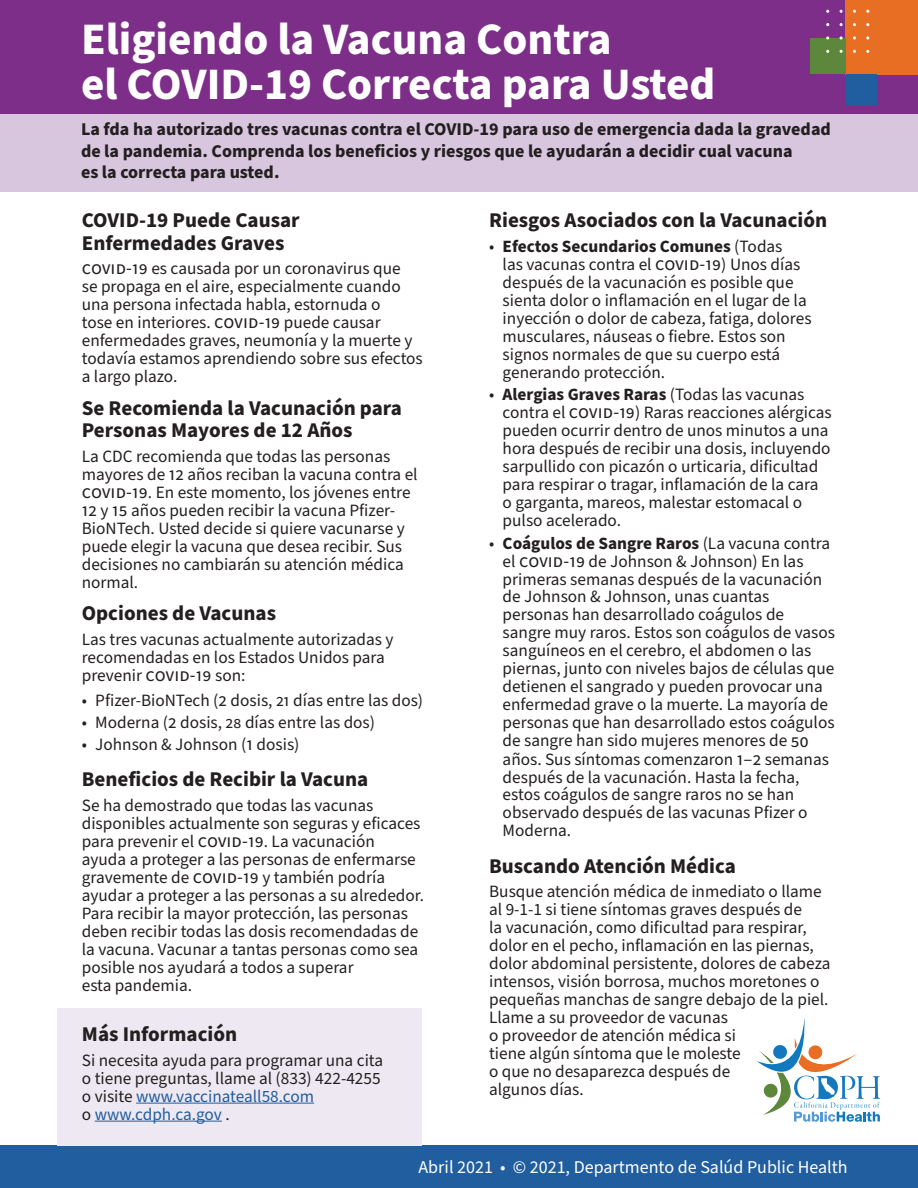
<style>
.page{position:relative;width:918px;height:1188px;background:#fff}
.page>*{position:absolute;margin:0;border:0;box-sizing:border-box;transform-origin:0 0}
.t1{font:700 45px/45px "Source Sans Pro";color:#fff}
.subhead{font:700 21px/22.5px "Source Sans Pro";color:#231f20}
.Intro_para{font:700 18px/21.6px "Source Sans Pro";color:#231f20}
.date{font:18px "Source Sans Pro";color:#fff}
.body_copy{font:17.25px/18px "Source Sans Pro";color:#231f20}
.s1{font-size:18.6px}
.s2{font-weight:700}
.s3{color:#215e9f}
</style>
<div class="page">
<div style="left:0;top:0;width:918px;height:117px;background:#7d2e88"></div>
<div style="left:0;top:114px;width:918px;height:78px;background:#d8c6de"></div>
<svg style="left:756px;top:1018px;width:124px;height:104px"></svg>
<div style="left:0;top:1146px;width:918px;height:42px;background:#215e9f"></div>
<div style="left:846px;top:0;width:72px;height:74px;background:#e86e24"></div>
<div style="left:810px;top:39px;width:36px;height:35px;background:#5d883c"></div>
<div style="left:846px;top:74px;width:30px;height:31px;background:#215e9f"></div>
<svg style="left:853px;top:36px;width:3px;height:4px"></svg>
<div style="left:57px;top:1009px;width:364px;height:137px;background:#eee8f2"></div>
<hr style="left:136px;top:1103px;width:178px;height:1px;background:#215e9f">
<hr style="left:95px;top:1121px;width:127px;height:1px;background:#215e9f">
<h1 class="t1" style="left:81px;top:18px;width:636px">Eligiendo la Vacuna Contra<br>el COVID-19 Correcta para Usted</h1>
<p class="Intro_para" style="left:81px;top:119px;width:751px">La fda ha autorizado tres vacunas contra el COVID-19 para uso de emergencia dada la gravedad de la pandemia. Comprenda los beneficios y riesgos que le ayudarán a decidir cual vacuna<br>es la correcta para usted.</p>
<h2 class="subhead" style="left:82px;top:209px;width:219px">COVID-19 Puede Causar<br>Enfermedades Graves</h2>
<p class="body_copy" style="left:82px;top:260px;width:343px"><span class="s1">covid-19</span> es causada por un coronavirus que<br>se propaga en el aire, especialmente cuando una persona infectada habla, estornuda o<br>tose en interiores. <span class="s1">covid-19</span> puede causar enfermedades graves, neumonía y la muerte y todavía estamos aprendiendo sobre sus efectos a largo plazo.</p>
<h2 class="subhead" style="left:82px;top:397px;width:322px">Se Recomienda la Vacunación para<br>Personas Mayores de 12 Años</h2>
<p class="body_copy" style="left:82px;top:448px;width:337px">La CDC recomienda que todas las personas mayores de <span class="s1">12</span> años reciban la vacuna contra el <span class="s1">covid-19</span>. En este momento, los jóvenes entre <span class="s1">12</span> y <span class="s1">15</span> años pueden recibir la vacuna Pfizer-BioNTech. Usted decide si quiere vacunarse y puede elegir la vacuna que desea recibir. Sus decisiones no cambiarán su atención médica normal.</p>
<h2 class="subhead" style="left:82px;top:602px;width:196px">Opciones de Vacunas</h2>
<p class="body_copy" style="left:82px;top:631px;width:313px">Las tres vacunas actualmente autorizadas y recomendadas en los Estados Unidos para prevenir <span class="s1">covid-19</span> son:</p>
<p class="body_copy" style="left:82px;top:691px;width:343px">• Pfizer-BioNTech (<span class="s1">2</span> dosis, 21 días entre las dos)</p>
<p class="body_copy" style="left:82px;top:714px;width:295px">• Moderna (<span class="s1">2</span> dosis, 28 días entre las dos)</p>
<p class="body_copy" style="left:82px;top:736px;width:219px">• Johnson &amp; Johnson (<span class="s1">1</span> dosis)</p>
<h2 class="subhead" style="left:82px;top:769px;width:288px">Beneficios de Recibir la Vacuna</h2>
<p class="body_copy" style="left:82px;top:797px;width:344px">Se ha demostrado que todas las vacunas disponibles actualmente son seguras y eficaces para prevenir el <span class="s1">covid-19</span>. La vacunación<br>ayuda a proteger a las personas de enfermarse gravemente de <span class="s1">covid-19</span> y también podría ayudar a proteger a las personas a su alrededor.<br>Para recibir la mayor protección, las personas deben recibir todas las dosis recomendadas de la vacuna. Vacunar a tantas personas como sea posible nos ayudará a todos a superar<br>esta pandemia.</p>
<h2 class="subhead" style="left:489px;top:209px;width:340px">Riesgos Asociados con la Vacunación</h2>
<p class="body_copy" style="left:503px;top:238px;width:310px;text-indent:-13px">• <span class="s2">Efectos Secundarios Comunes</span> (Todas<br>las vacunas contra el <span class="s1">covid-19</span>) Unos días después de la vacunación es posible que sienta dolor o inflamación en el lugar de la inyección o dolor de cabeza, fatiga, dolores musculares, náuseas o fiebre. Estos son signos normales de que su cuerpo está generando protección.</p>
<p class="body_copy" style="left:503px;top:386px;width:331px;text-indent:-13px">• <span class="s2">Alergias Graves Raras</span> (Todas las vacunas contra el <span class="s1">covid-19</span>) Raras reacciones alérgicas pueden ocurrir dentro de unos minutos a una hora después de recibir una dosis, incluyendo sarpullido con picazón o urticaria, dificultad para respirar o tragar, inflamación de la cara o garganta, mareos, malestar estomacal o pulso acelerado.</p>
<p class="body_copy" style="left:503px;top:534px;width:334px;text-indent:-13px">• <span class="s2">Coágulos de Sangre Raros</span> (La vacuna contra el <span class="s1">covid-19</span> de Johnson &amp; Johnson) En las primeras semanas después de la vacunación de Johnson &amp; Johnson, unas cuantas personas han desarrollado coágulos de sangre muy raros. Estos son coágulos de vasos sanguíneos en el cerebro, el abdomen o las piernas, junto con niveles bajos de células que detienen el sangrado y pueden provocar una enfermedad grave o la muerte. La mayoría de personas que han desarrollado estos coágulos de sangre han sido mujeres menores de <span class="s1">50 </span>años. Sus síntomas comenzaron <span class="s1">1–2</span> semanas después de la vacunación. Hasta la fecha, estos coágulos de sangre raros no se han observado después de las vacunas Pfizer o Moderna.</p>
<h2 class="subhead" style="left:489px;top:855px;width:248px">Buscando Atención Médica</h2>
<p class="body_copy" style="left:489px;top:883px;width:343px">Busque atención médica de inmediato o llame al 9-1-1 si tiene síntomas graves después de<br>la vacunación, como dificultad para respirar, dolor en el pecho, inflamación en las piernas, dolor abdominal persistente, dolores de cabeza intensos, visión borrosa, muchos moretones o pequeñas manchas de sangre debajo de la piel.<br>Llame a su proveedor de vacunas<br>o proveedor de atención médica si<br>tiene algún síntoma que le moleste<br>o que no desaparezca después de<br>algunos días.</p>
<h2 class="subhead" style="left:82px;top:1023px;width:157px">Más Información</h2>
<p class="body_copy" style="left:82px;top:1052px;width:303px">Si necesita ayuda para programar una cita o tiene preguntas, llame al (833) 422-4255 o visite <span class="s3">www.vaccinateall58.com<br></span>o <span class="s3">www.cdph.ca.gov</span> .</p>
<p class="date" style="left:419px;top:1155px;width:431px">Abril 2021 • © 2021, Departmento de Salúd Public Health</p>
</div>
